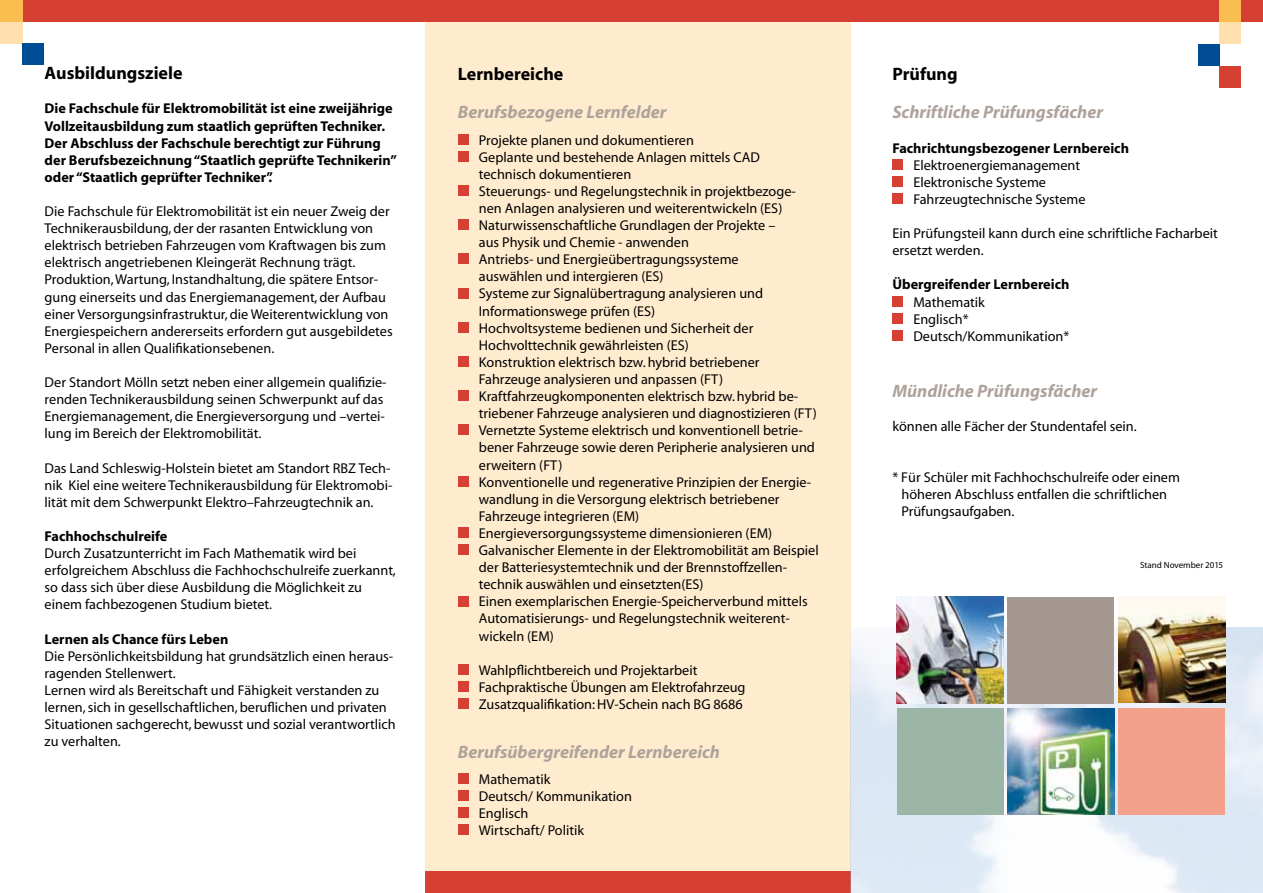
<style>
.page{position:relative;width:1263px;height:893px;background:#fff}
.page>*{position:absolute;margin:0;border:0;box-sizing:border-box;transform-origin:0 0}
.t1{font:italic 700 18px "Myriad";color:#aea29b}
.t2{font:700 18px "Myriad";color:#000}
.t3{font:14.25px/17.1px "Myriad";color:#000}
.t4{font:700 14.25px/17.1px "Myriad";color:#000}
.t5{font:9px "Myriad";color:#000}
</style>
<div class="page">
<div style="left:425px;top:0;width:425px;height:893px;background:#ffeccf"></div>
<div style="left:0;top:21px;width:22px;height:23px;background:#fedfad"></div>
<div style="left:0;top:0;width:1263px;height:22px;background:#d54032"></div>
<div style="left:425px;top:872px;width:425px;height:21px;background:#d54032"></div>
<div style="left:1219px;top:0;width:22px;height:22px;background:#fabe50"></div>
<div style="left:1219px;top:22px;width:22px;height:21px;background:#fedfad"></div>
<div style="left:22px;top:44px;width:22px;height:21px;background:#004d96"></div>
<div style="left:0;top:0;width:22px;height:22px;background:#fabe50"></div>
<div style="left:458px;top:134px;width:10px;height:11px;background:#d54032"></div>
<div style="left:458px;top:151px;width:10px;height:11px;background:#d54032"></div>
<div style="left:458px;top:185px;width:10px;height:11px;background:#d54032"></div>
<div style="left:458px;top:219px;width:10px;height:11px;background:#d54032"></div>
<div style="left:458px;top:254px;width:10px;height:10px;background:#d54032"></div>
<div style="left:458px;top:288px;width:10px;height:10px;background:#d54032"></div>
<div style="left:458px;top:322px;width:10px;height:11px;background:#d54032"></div>
<div style="left:458px;top:356px;width:10px;height:11px;background:#d54032"></div>
<div style="left:458px;top:390px;width:10px;height:11px;background:#d54032"></div>
<div style="left:458px;top:425px;width:10px;height:10px;background:#d54032"></div>
<div style="left:458px;top:476px;width:10px;height:11px;background:#d54032"></div>
<div style="left:458px;top:527px;width:10px;height:11px;background:#d54032"></div>
<div style="left:458px;top:544px;width:10px;height:11px;background:#d54032"></div>
<div style="left:458px;top:596px;width:10px;height:10px;background:#d54032"></div>
<div style="left:458px;top:664px;width:10px;height:11px;background:#d54032"></div>
<div style="left:458px;top:681px;width:10px;height:11px;background:#d54032"></div>
<div style="left:458px;top:698px;width:10px;height:11px;background:#d54032"></div>
<div style="left:458px;top:773px;width:10px;height:11px;background:#d54032"></div>
<div style="left:458px;top:790px;width:10px;height:11px;background:#d54032"></div>
<div style="left:458px;top:807px;width:10px;height:11px;background:#d54032"></div>
<div style="left:458px;top:824px;width:10px;height:11px;background:#d54032"></div>
<div style="left:892px;top:159px;width:11px;height:11px;background:#d54032"></div>
<div style="left:892px;top:176px;width:11px;height:11px;background:#d54032"></div>
<div style="left:892px;top:193px;width:11px;height:11px;background:#d54032"></div>
<div style="left:892px;top:296px;width:11px;height:11px;background:#d54032"></div>
<div style="left:892px;top:313px;width:11px;height:11px;background:#d54032"></div>
<div style="left:892px;top:330px;width:11px;height:11px;background:#d54032"></div>
<div style="left:1198px;top:45px;width:21px;height:21px;background:#004d96"></div>
<div style="left:1219px;top:66px;width:21px;height:21px;background:#d54032"></div>
<img style="left:850px;top:627px;width:413px;height:266px">
<img style="left:1119px;top:597px;width:106px;height:106px">
<div style="left:1008px;top:597px;width:106px;height:106px;background:#a59891"></div>
<div style="left:1119px;top:708px;width:106px;height:107px;background:#f3a18b"></div>
<div style="left:897px;top:708px;width:106px;height:107px;background:#9bb5a7"></div>
<img style="left:1008px;top:708px;width:106px;height:107px">
<img style="left:897px;top:597px;width:106px;height:106px">
<p class="t2" style="left:45px;top:64px;width:139px">Ausbildungsziele</p>
<p class="t4" style="left:45px;top:101px;width:354px">Die Fachschule für Elektromobilität ist eine zweijährige Vollzeitausbildung zum staatlich geprüften Techniker.<br>Der Abschluss der Fachschule berechtigt zur Führung der Berufsbezeichnung “Staatlich geprüfte Technikerin” oder “Staatlich geprüfter Techniker”.</p>
<p class="t3" style="left:45px;top:203px;width:350px">Die Fachschule für Elektromobilität ist ein neuer Zweig der Technikerausbildung, der der rasanten Entwicklung von elektrisch betrieben Fahrzeugen vom Kraftwagen bis zum elektrisch angetriebenen Kleingerät Rechnung trägt.<br>Produktion, Wartung, Instandhaltung, die spätere Entsor&shy;gung einerseits und das Energiemanagement, der Aufbau einer Versorgungsinfrastruktur, die Weiterentwicklung von Energiespeichern andererseits erfordern gut ausgebildetes Personal in allen Qualifikationsebenen.</p>
<p class="t3" style="left:45px;top:374px;width:343px">Der Standort Mölln setzt neben einer allgemein qualifizie&shy;renden Technikerausbildung seinen Schwerpunkt auf das Energiemanagement, die Energieversorgung und –vertei&shy;lung im Bereich der Elektromobilität.</p>
<p class="t3" style="left:45px;top:460px;width:349px">Das Land Schleswig-Holstein bietet am Standort RBZ Tech&shy;nik Kiel eine weitere Technikerausbildung für Elektromobi&shy;lität mit dem Schwerpunkt Elektro–Fahrzeugtechnik an.</p>
<p class="t4" style="left:45px;top:528px;width:124px">Fachhochschulreife</p>
<p class="t3" style="left:45px;top:545px;width:353px">Durch Zusatzunterricht im Fach Mathematik wird bei erfolgreichem Abschluss die Fachhochschulreife zuerkannt, so dass sich über diese Ausbildung die Möglichkeit zu einem fachbezogenen Studium bietet.</p>
<p class="t4" style="left:45px;top:631px;width:185px">Lernen als Chance fürs Leben</p>
<p class="t3" style="left:45px;top:648px;width:353px">Die Persönlichkeitsbildung hat grundsätzlich einen heraus&shy;ragenden Stellenwert.<br>Lernen wird als Bereitschaft und Fähigkeit verstanden zu lernen, sich in gesellschaftlichen, beruflichen und privaten Situationen sachgerecht, bewusst und sozial verantwortlich zu verhalten.</p>
<p class="t2" style="left:458px;top:64px;width:107px">Lernbereiche</p>
<p class="t1" style="left:458px;top:103px;width:210px">Berufsbezogene Lernfelder</p>
<p class="t3" style="left:479px;top:132px;width:341px">Projekte planen und dokumentieren<br>Geplante und bestehende Anlagen mittels CAD technisch dokumentieren<br>Steuerungs- und Regelungstechnik in projektbezoge&shy;nen Anlagen analysieren und weiterentwickeln (ES)<br>Naturwissenschaftliche Grundlagen der Projekte –<br>aus Physik und Chemie - anwenden<br>Antriebs- und Energieübertragungssysteme<br>auswählen und intergieren (ES)<br>Systeme zur Signalübertragung analysieren und Informationswege prüfen (ES)<br>Hochvoltsysteme bedienen und Sicherheit der Hochvolttechnik gewä hrleisten (ES)<br>Konstruktion elektrisch bzw. hybrid betriebener Fahrzeuge analysieren und anpassen (FT)<br>Kraftfahrzeugkomponenten elektrisch bzw. hybrid be&shy;triebener Fahrzeuge analysieren und diagnostizieren (FT)<br>Vernetzte Systeme elektrisch und konventionell betrie&shy;bener Fahrzeuge sowie deren Peripherie analysieren und erweitern (FT)<br>Konventionelle und regenerative Prinzipien der Energie&shy;wandlung in die Versorgung elektrisch betriebener Fahrzeuge integrieren (EM)<br>Energieversorgungssysteme dimensionieren (EM)<br>Galvanischer Elemente in der Elektromobilität am Beispiel der Batteriesystemtechnik und der Brennstoffzellen&shy;technik auswählen und einsetzten(ES)<br>Einen exemplarischen Energie-Speicherverbund mittels Automatisierungs- und Regelungstechnik weiterent&shy;wickeln (EM)</p>
<p class="t3" style="left:479px;top:662px;width:268px">Wahlpflichtbereich und Projektarbeit<br>Fachpraktische Übungen am Elektrofahrzeug<br>Zusatzqualifikation: HV-Schein nach BG 8686</p>
<p class="t1" style="left:458px;top:742px;width:264px">Berufsübergreifender Lernbereich</p>
<p class="t3" style="left:479px;top:771px;width:155px">Mathematik<br>Deutsch/ Kommunikation<br>Englisch<br>Wirtschaft/ Politik</p>
<p class="t2" style="left:892px;top:64px;width:67px">Prüfung</p>
<p class="t1" style="left:892px;top:103px;width:212px">Schriftliche Prüfungsfächer</p>
<p class="t4" style="left:892px;top:140px;width:238px">Fachrichtungsbezogener Lernbereich</p>
<p class="t3" style="left:913px;top:157px;width:174px">Elektroenergiemanagement<br>Elektronische Systeme<br>Fahrzeugtechnische Systeme</p>
<p class="t3" style="left:892px;top:225px;width:327px">Ein Prüfungsteil kann durch eine schriftliche Facharbeit ersetzt werden.</p>
<p class="t4" style="left:892px;top:277px;width:179px">Übergreifender Lernbereich</p>
<p class="t3" style="left:913px;top:294px;width:157px">Mathematik<br>Englisch*<br>Deutsch/Kommunikation*</p>
<p class="t1" style="left:892px;top:381px;width:206px">Mündliche Prüfungsfächer</p>
<p class="t3" style="left:892px;top:418px;width:246px">können alle Fächer der Stundentafel sein.</p>
<p class="t3" style="left:901px;top:469px;width:280px;text-indent:-9px">* Für Schüler mit Fachhochschulreife oder einem höheren Abschluss entfallen die schriftlichen<br>Prüfungsaufgaben.</p>
<p class="t5" style="left:1140px;top:560px;width:85px">Stand November 2015</p>
</div>
